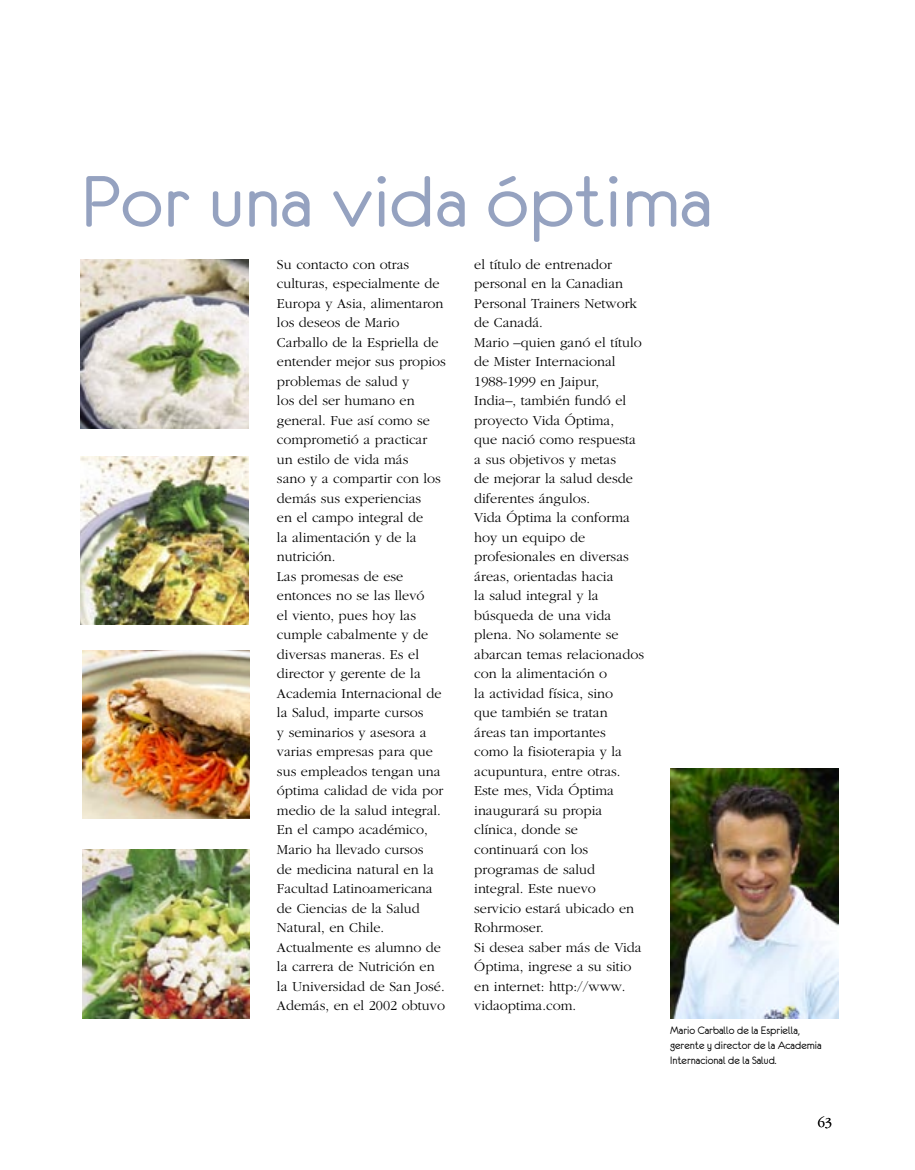
<style>
.page{position:relative;width:915px;height:1170px;background:#fff}
.page>*{position:absolute;margin:0;border:0;box-sizing:border-box;transform-origin:0 0}
.titulo_uno_NUEVO{font:81px "Eurofurenceregular";color:#95a2c0;scale:1.08 1}
.texto_general_NUEVO{font:300 14.25px/19.5px "Garamond";color:#000}
.pie_de_foto_mas_NUEVO{font:12px/15px "Eurofurenceregular";color:#000}
</style>
<div class="page">
<img style="left:670px;top:768px;width:168px;height:250px">
<img style="left:81px;top:260px;width:167px;height:168px">
<img style="left:81px;top:456px;width:167px;height:168px">
<img style="left:82px;top:650px;width:168px;height:168px">
<img style="left:82px;top:850px;width:168px;height:168px">
<p class="titulo_uno_NUEVO" style="left:81px;top:161px;width:586px">Por una vida óptima</p>
<p class="texto_general_NUEVO" style="left:277px;top:255px;width:170px">Su contacto con otras culturas, especialmente de<br>Europa y Asia, alimentaron los deseos de Mario<br>Carballo de la Espriella de entender mejor sus propios problemas de salud y<br>los del ser humano en general. Fue así como se comprometió a practicar un estilo de vida más<br>sano y a compartir con los demás sus experiencias<br>en el campo integral de<br>la alimentación y de la nutrición.</p>
<p class="texto_general_NUEVO" style="left:277px;top:567px;width:168px">Las promesas de ese entonces no se las llevó<br>el viento, pues hoy las cumple cabalmente y de diversas maneras. Es el director y gerente de la<br>Academia Internacional de la Salud, imparte cursos<br>y seminarios y asesora a varias empresas para que sus empleados tengan una óptima calidad de vida por medio de la salud integral.</p>
<p class="texto_general_NUEVO" style="left:277px;top:820px;width:169px">En el campo académico,<br>Mario ha llevado cursos<br>de medicina natural en la<br>Facultad Latinoamericana de Ciencias de la Salud<br>Natural, en Chile.<br>Actualmente es alumno de la carrera de Nutrición en la Universidad de San José.<br>Además, en el 2002 obtuvo</p>
<p class="texto_general_NUEVO" style="left:474px;top:255px;width:164px">el título de entrenador personal en la Canadian<br>Personal Trainers Network de Canadá.</p>
<p class="texto_general_NUEVO" style="left:474px;top:333px;width:169px">Mario –quien ganó el título de Mister Internacional<br>1988-1999 en Jaipur,<br>India–, también fundó el proyecto Vida Óptima,<br>que nació como respuesta a sus objetivos y metas<br>de mejorar la salud desde diferentes ángulos.</p>
<p class="texto_general_NUEVO" style="left:474px;top:508px;width:171px">Vida Óptima la conforma hoy un equipo de profesionales en diversas áreas, orientadas hacia<br>la salud integral y la búsqueda de una vida plena. No solamente se abarcan temas relacionados con la alimentación o<br>la actividad física, sino<br>que también se tratan<br>áreas tan importantes<br>como la fisioterapia y la acupuntura, entre otras.</p>
<p class="texto_general_NUEVO" style="left:474px;top:781px;width:161px">Este mes, Vida Óptima inaugurará su propia clínica, donde se continuará con los programas de salud integral. Este nuevo servicio estará ubicado en<br>Rohrmoser.</p>
<p class="texto_general_NUEVO" style="left:474px;top:937px;width:169px">Si desea saber más de Vida<br>Óptima, ingrese a su sitio en internet: http://www. vidaoptima.com.</p>
<p class="pie_de_foto_mas_NUEVO" style="left:670px;top:1022px;width:153px">Mario Carballo de la Espriella, gerente y director de la Academia<br>Internacional de la Salud.</p>
<p class="texto_general_NUEVO" style="left:817px;top:1113px;width:16px">63</p>
</div>
